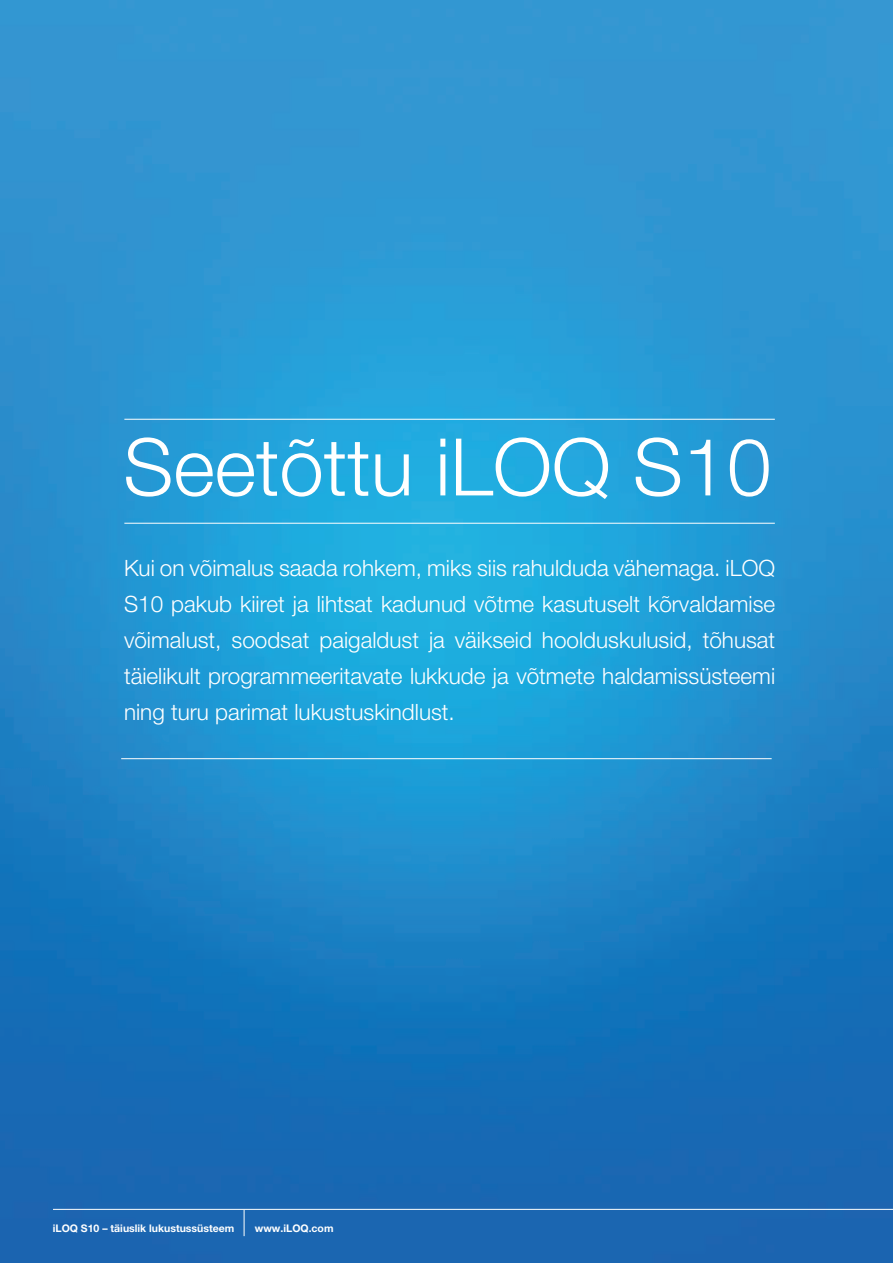
<style>
.page{position:relative;width:893px;height:1263px;background:#fff}
.page>*{position:absolute;margin:0;border:0;box-sizing:border-box;transform-origin:0 0}
.t1{font:300 79.5px "Helvetica Neue LT Pro";color:#fff}
.t2{font:300 22.5px/36px "Helvetica Neue LT Pro";color:#fff;text-align:justify}
.t3{font:700 10.5px "Helvetica Neue LT Pro";color:#fff}
</style>
<div class="page">
<img style="left:0;top:0;width:893px;height:1263px">
<hr style="left:121px;top:758px;width:651px;height:1px;background:#fff">
<hr style="left:124px;top:523px;width:651px;height:1px;background:#fff">
<hr style="left:124px;top:419px;width:651px;height:1px;background:#fff">
<hr style="left:53px;top:1209px;width:840px;height:1px;background:#fff">
<svg style="left:244px;top:1210px;width:1px;height:26px"></svg>
<h1 class="t1" style="left:123px;top:418px;width:650px">Seetõttu iLOQ S10</h1>
<p class="t2" style="left:124px;top:549px;width:653px">Kui on võimalus saada rohkem, miks siis rahulduda vähemaga. iLOQ S10 pakub kiiret ja lihtsat kadunud võtme kasutuselt kõrvaldamise võimalust, soodsat paigaldust ja väikseid hoolduskulusid, tõhusat täielikult programmeeritavate lukkude ja võtmete haldamissüsteemi ning turu parimat lukustuskindlust.</p>
<p class="t3" style="left:53px;top:1222px;width:183px">iLOQ S10 – täiuslik lukustussüsteem</p>
<p class="t3" style="left:255px;top:1222px;width:80px">www.iLOQ.com</p>
</div>
